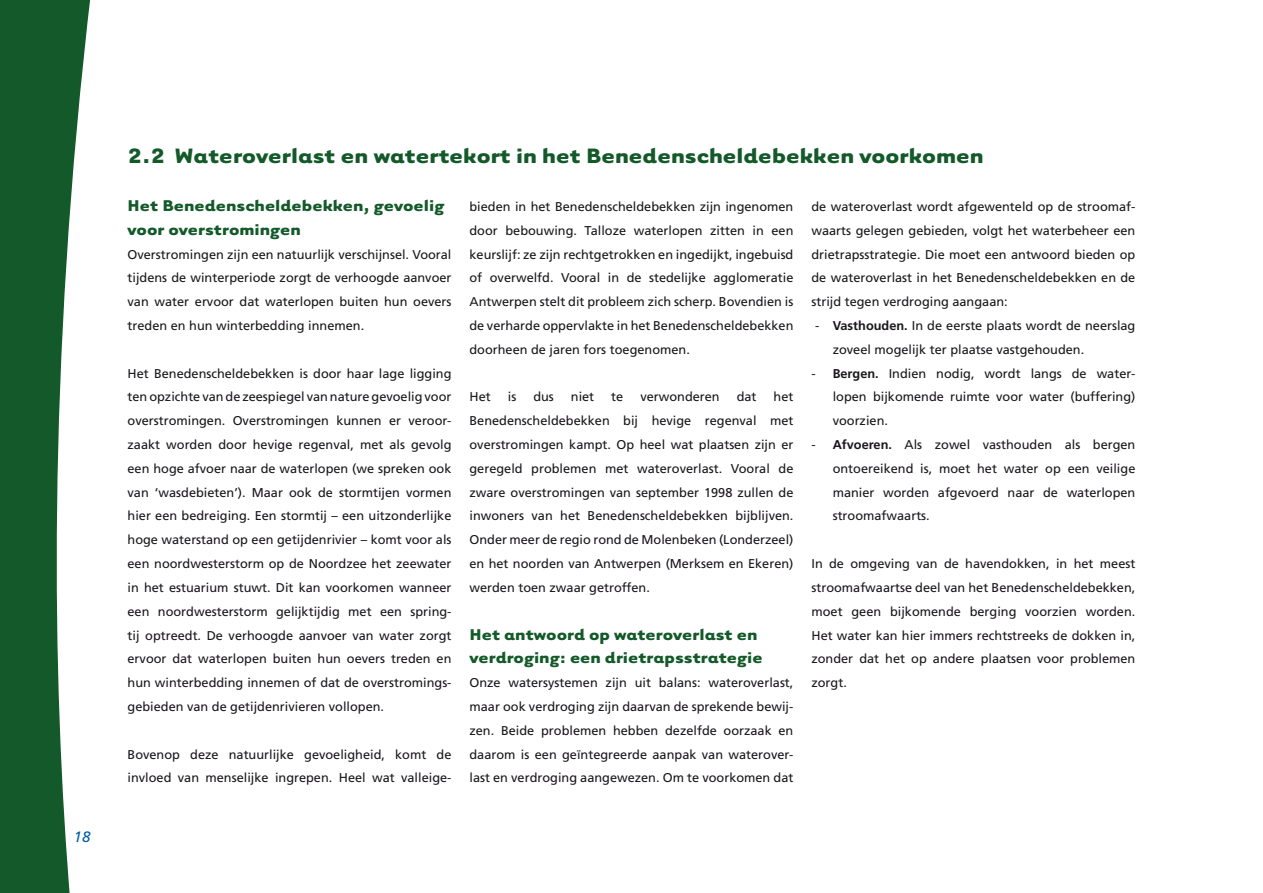
<style>
.page{position:relative;width:1263px;height:893px;background:#fff}
.page>*{position:absolute;margin:0;border:0;box-sizing:border-box;transform-origin:0 0}
.t1{font:700 24px "Tarzana Wide";color:#135929}
.t2{font:700 18px/23.9px "Tarzana Wide";color:#135929}
.t3{font:italic 15px "Frutiger LT Std";color:#005da8}
.t4{font:12.75px/23.9px "Frutiger LT Std";color:#1a171b;text-align:justify}
.s1{font-weight:700}
</style>
<div class="page">
<svg style="left:0;top:0;width:90px;height:893px;fill:#135929"></svg>
<p class="t3" style="left:74px;top:828px;width:9px">18</p>
<h1 class="t1" style="left:128px;top:140px;width:857px">2.2 Wateroverlast en watertekort in het Benedenscheldebekken voorkomen</h1>
<h2 class="t2" style="left:128px;top:192px;width:318px">Het Benedenscheldebekken, gevoelig voor overstromingen</h2>
<p class="t4" style="left:128px;top:242px;width:325px">Overstromingen zijn een natuurlijk verschijnsel. Vooral tijdens de winterperiode zorgt de verhoogde aanvoer van water ervoor dat waterlopen buiten hun oevers treden en hun winterbedding innemen.</p>
<p class="t4" style="left:128px;top:361px;width:325px">Het Benedenscheldebekken is door haar lage ligging ten opzichte van de zeespiegel van nature gevoelig voor overstromingen. Overstromingen kunnen er veroor&shy;zaakt worden door hevige regenval, met als gevolg een hoge afvoer naar de waterlopen (we spreken ook van ‘wasdebieten’). Maar ook de stormtijen vormen hier een bedreiging. Een stormtij – een uitzonderlijke hoge waterstand op een getijdenrivier – komt voor als een noordwesterstorm op de Noordzee het zeewater in het estuarium stuwt. Dit kan voorkomen wanneer een noordwesterstorm gelijktijdig met een spring&shy;tij optreedt. De verhoogde aanvoer van water zorgt ervoor dat waterlopen buiten hun oevers treden en hun winterbedding innemen of dat de overstromings&shy;gebieden van de getijdenrivieren vollopen.</p>
<p class="t4" style="left:128px;top:742px;width:325px">Bovenop deze natuurlijke gevoeligheid, komt de invloed van menselijke ingrepen. Heel wat valleige-</p>
<p class="t4" style="left:811px;top:195px;width:325px">de wateroverlast wordt afgewenteld op de stroomaf&shy;waarts gelegen gebieden, volgt het waterbeheer een drietrapsstrategie. Die moet een antwoord bieden op de wateroverlast in het Benedenscheldebekken en de strijd tegen verdroging aangaan:</p>
<p class="t4" style="left:833px;top:314px;width:304px;text-indent:-18px">- <span class="s1">Vasthouden.</span> In de eerste plaats wordt de neerslag zoveel mogelijk ter plaatse vastgehouden.</p>
<p class="t4" style="left:833px;top:361px;width:304px;text-indent:-21px">- <span class="s1">Bergen.</span> Indien nodig, wordt langs de water&shy;lopen bijkomende ruimte voor water (buffering) voorzien.</p>
<p class="t4" style="left:833px;top:433px;width:304px;text-indent:-21px">- <span class="s1">Afvoeren.</span> Als zowel vasthouden als bergen ontoereikend is, moet het water op een veilige manier worden afgevoerd naar de waterlopen stroomafwaarts.</p>
<p class="t4" style="left:811px;top:552px;width:325px">In de omgeving van de havendokken, in het meest stroomafwaartse deel van het Benedenscheldebekken, moet geen bijkomende berging voorzien worden.<br>Het water kan hier immers rechtstreeks de dokken in, zonder dat het op andere plaatsen voor problemen zorgt.</p>
<p class="t4" style="left:469px;top:195px;width:325px">bieden in het Benedenscheldebekken zijn ingenomen door bebouwing. Talloze waterlopen zitten in een keurslijf: ze zijn rechtgetrokken en ingedijkt, ingebuisd of overwelfd. Vooral in de stedelijke agglomeratie Antwerpen stelt dit probleem zich scherp. Bovendien is de verharde oppervlakte in het Benedenscheldebekken doorheen de jaren fors toegenomen.</p>
<p class="t4" style="left:469px;top:385px;width:23px">Het</p>
<p class="t4" style="left:508px;top:385px;width:10px">is</p>
<p class="t4" style="left:533px;top:385px;width:22px">dus</p>
<p class="t4" style="left:571px;top:385px;width:25px">niet</p>
<p class="t4" style="left:611px;top:385px;width:14px">te</p>
<p class="t4" style="left:640px;top:385px;width:81px">verwonderen</p>
<p class="t4" style="left:737px;top:385px;width:21px">dat</p>
<p class="t4" style="left:469px;top:385px;width:325px;text-indent:304px">het Benedenscheldebekken bij hevige regenval met overstromingen kampt. Op heel wat plaatsen zijn er geregeld problemen met wateroverlast. Vooral de zware overstromingen van september 1998 zullen de inwoners van het Benedenscheldebekken bijblijven.<br>Onder meer de regio rond de Molenbeken (Londerzeel) en het noorden van Antwerpen (Merksem en Ekeren) werden toen zwaar getroffen.</p>
<h2 class="t2" style="left:469px;top:621px;width:295px">Het antwoord op wateroverlast en verdroging: een drietrapsstrategie</h2>
<p class="t4" style="left:469px;top:671px;width:325px">Onze watersystemen zijn uit balans: wateroverlast, maar ook verdroging zijn daarvan de sprekende bewij&shy;zen. Beide problemen hebben dezelfde oorzaak en daarom is een geïntegreerde aanpak van waterover&shy;last en verdroging aangewezen. Om te voorkomen dat</p>
</div>
